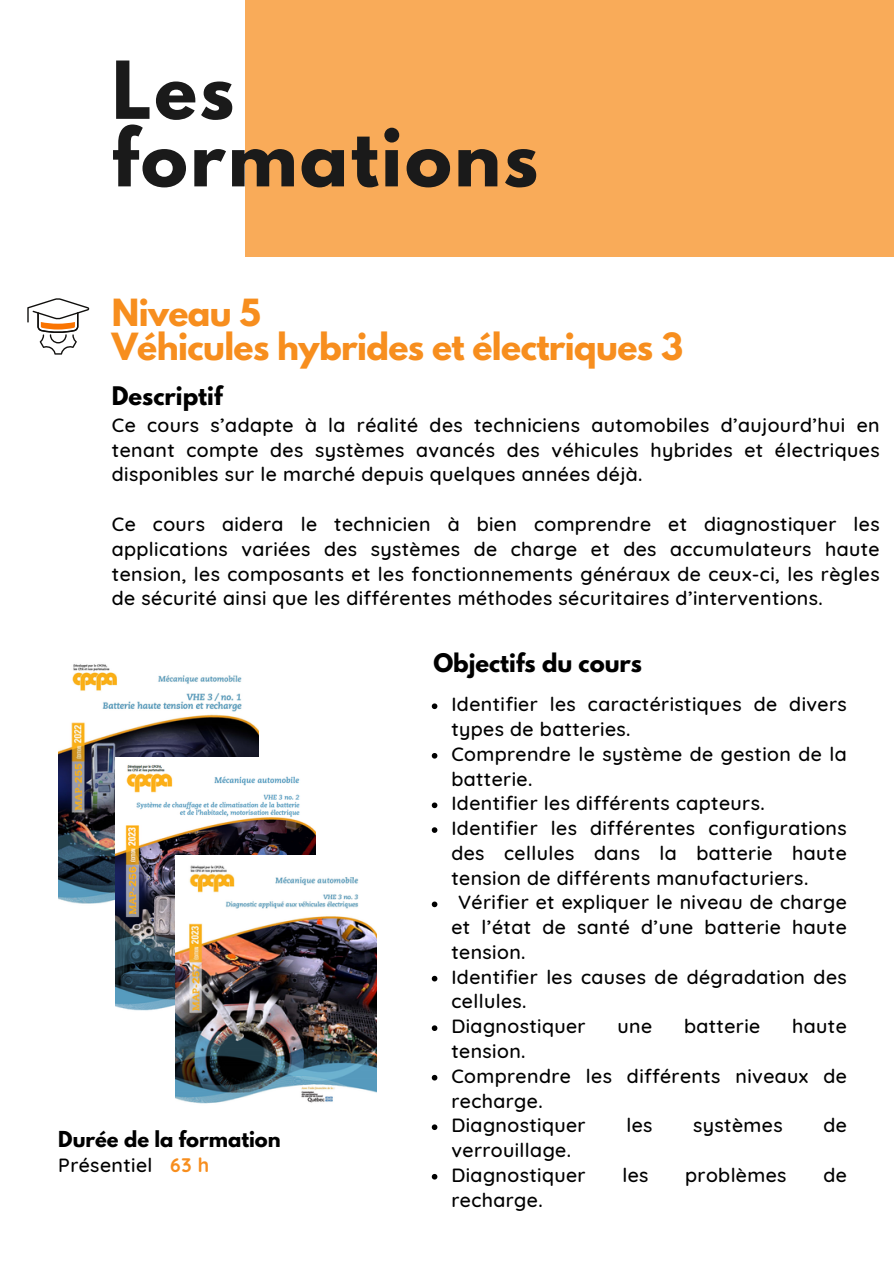
<style>
.page{position:relative;width:894px;height:1264px;background:#fff}
.page>*{position:absolute;margin:0;border:0;box-sizing:border-box;transform-origin:0 0}
.t1{font:700 70.65px/67.5px "League Spartan";letter-spacing:.035em;color:#1a1a1a}
.t2{font:700 33.15px/33.8px "League Spartan";letter-spacing:-.02em;color:#f78e1e}
.t3{font:700 22.65px "League Spartan";color:#000}
.t4{font:500 19.5px/24.8px "Quicksand";letter-spacing:.02em;color:#000;text-align:justify}
.t5{font:700 19.5px "League Spartan";color:#000}
.s1{font-weight:700;color:#f78e1e}
</style>
<div class="page">
<div style="left:245px;top:0;width:648px;height:256px;background:#f9ab59"></div>
<svg style="left:27px;top:298px;width:62px;height:56px"></svg>
<img style="left:58px;top:664px;width:200px;height:240px">
<img style="left:115px;top:757px;width:200px;height:254px">
<img style="left:175px;top:855px;width:201px;height:249px">
<svg style="left:431px;top:703px;width:6px;height:6px"></svg>
<svg style="left:431px;top:753px;width:6px;height:5px"></svg>
<svg style="left:431px;top:802px;width:6px;height:6px"></svg>
<svg style="left:431px;top:827px;width:6px;height:5px"></svg>
<svg style="left:431px;top:901px;width:6px;height:6px"></svg>
<svg style="left:431px;top:975px;width:6px;height:6px"></svg>
<svg style="left:431px;top:1025px;width:6px;height:5px"></svg>
<svg style="left:431px;top:1074px;width:6px;height:6px"></svg>
<svg style="left:431px;top:1124px;width:6px;height:5px"></svg>
<svg style="left:431px;top:1173px;width:6px;height:6px"></svg>
<h3 class="t1" style="left:112px;top:66px;width:427px">Les formations</h3>
<h2 class="t2" style="left:112px;top:300px;width:572px">Niveau 5<br>Véhicules hybrides et électriques 3</h2>
<h4 class="t3" style="left:112px;top:385px;width:112px">Descriptif</h4>
<h3 class="t4" style="left:112px;top:412px;width:769px">Ce cours s’adapte à la réalité des techniciens automobiles d’aujourd’hui en tenant compte des systèmes avancés des véhicules hybrides et électriques disponibles sur le marché depuis quelques années déjà.</h3>
<p class="t4" style="left:112px;top:511px;width:769px">Ce cours aidera le technicien à bien comprendre et diagnostiquer les applications variées des systèmes de charge et des accumulateurs haute tension, les composants et les fonctionnements généraux de ceux-ci, les règles de sécurité ainsi que les différentes méthodes sécuritaires d’interventions.</p>
<p class="t5" style="left:58px;top:1129px;width:224px">Durée de la formation</p>
<p class="t4" style="left:58px;top:1152px;width:152px">Présentiel <span class="s1">63 h</span></p>
<h4 class="t3" style="left:433px;top:651px;width:210px">Objectifs du cours</h4>
<p class="t4" style="left:451px;top:691px;width:397px">Identifier les caractéristiques de divers types de batteries.</p>
<p class="t4" style="left:451px;top:741px;width:397px">Comprendre le système de gestion de la batterie.</p>
<p class="t4" style="left:451px;top:790px;width:315px">Identifier les différents capteurs.</p>
<p class="t4" style="left:451px;top:815px;width:397px">Identifier les différentes configurations des cellules dans la batterie haute tension de différents manufacturiers.</p>
<p class="t4" style="left:451px;top:889px;width:397px;text-indent:7px">Vérifier et expliquer le niveau de charge et l’état de santé d’une batterie haute tension.</p>
<p class="t4" style="left:451px;top:964px;width:397px">Identifier les causes de dégradation des cellules.</p>
<p class="t4" style="left:451px;top:1013px;width:136px">Diagnostiquer</p>
<p class="t4" style="left:617px;top:1013px;width:36px">une</p>
<p class="t4" style="left:683px;top:1013px;width:78px">batterie</p>
<p class="t4" style="left:791px;top:1013px;width:56px">haute</p>
<p class="t4" style="left:451px;top:1038px;width:76px">tension.</p>
<p class="t4" style="left:451px;top:1063px;width:397px">Comprendre les différents niveaux de recharge.</p>
<p class="t4" style="left:451px;top:1112px;width:136px">Diagnostiquer</p>
<p class="t4" style="left:626px;top:1112px;width:28px">les</p>
<p class="t4" style="left:693px;top:1112px;width:91px">systèmes</p>
<p class="t4" style="left:823px;top:1112px;width:25px">de</p>
<p class="t4" style="left:451px;top:1137px;width:121px">verrouillage.</p>
<p class="t4" style="left:451px;top:1162px;width:136px">Diagnostiquer</p>
<p class="t4" style="left:622px;top:1162px;width:28px">les</p>
<p class="t4" style="left:685px;top:1162px;width:103px">problèmes</p>
<p class="t4" style="left:823px;top:1162px;width:25px">de</p>
<p class="t4" style="left:451px;top:1186px;width:93px">recharge.</p>
</div>
